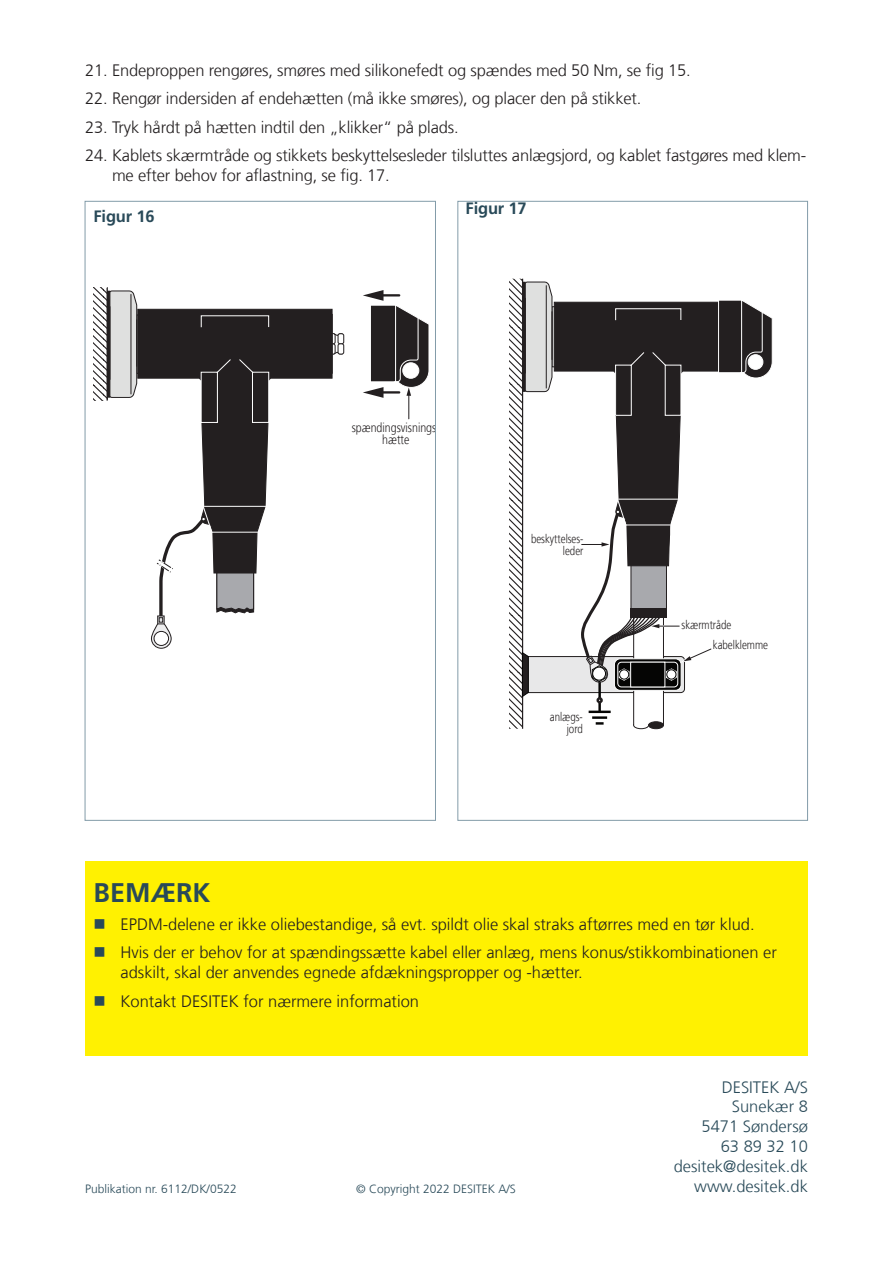
<style>
.page{position:relative;width:893px;height:1263px;background:#fff}
.page>*{position:absolute;margin:0;border:0;box-sizing:border-box;transform-origin:0 0}
.Headline_65_18pt_Ant{font:700 27px "Frutiger LT Com";color:#294a59}
.t1{font:300 16.5px/19.8px "Frutiger LT Com";letter-spacing:-.01em;color:#231f20}
.Adresse{font:300 16.5px "Frutiger LT Com";color:#294a59}
.Figur{font:700 16.5px "Frutiger LT Com";letter-spacing:-.01em;color:#294a59}
.t2{font:300 12.9px/12.9px "Frutiger LT Com";color:#231f20;text-align:center;scale:.83 1}
.t3{font:300 12.15px/12.1px "Frutiger LT Com";color:#231f20;text-align:right;scale:.8 1}
.Footer_bagside{font:300 12px "Frutiger LT Com";color:#294a59}
</style>
<div class="page">
<div style="left:85px;top:861px;width:723px;height:194px;background:#fff101"></div>
<hr style="left:106px;top:291px;width:4px;height:107px;background:#231f20">
<svg style="left:94px;top:288px;width:13px;height:113px"></svg>
<hr style="left:107px;top:288px;width:1px;height:113px;background:#231f20">
<div style="left:338px;top:333px;width:6px;height:11px;border:1px solid #231f20;border-radius:2px"></div>
<div style="left:338px;top:343px;width:6px;height:11px;border:1px solid #231f20;border-radius:2px"></div>
<svg style="left:201px;top:309px;width:132px;height:265px"></svg>
<div style="left:201px;top:372px;width:16px;height:50px;background:#231f20"></div>
<div style="left:201px;top:372px;width:17px;height:51px;border:1px solid #fff"></div>
<div style="left:252px;top:372px;width:17px;height:50px;background:#231f20"></div>
<div style="left:252px;top:372px;width:17px;height:51px;border:1px solid #fff"></div>
<hr style="left:204px;top:506px;width:62px;height:1px;background:#fff">
<hr style="left:211px;top:532px;width:47px;height:1px;background:#fff">
<svg style="left:109px;top:290px;width:122px;height:108px"></svg>
<svg style="left:239px;top:314px;width:104px;height:60px;background:#383536"></svg>
<svg style="left:151px;top:505px;width:103px;height:144px"></svg>
<svg style="left:363px;top:290px;width:66px;height:129px"></svg>
<div style="left:521px;top:282px;width:5px;height:110px;background:#231f20"></div>
<svg style="left:509px;top:279px;width:13px;height:450px"></svg>
<hr style="left:522px;top:279px;width:1px;height:450px;background:#231f20">
<div style="left:523px;top:656px;width:161px;height:36px;background:#e8e8e9;border-radius:4px"></div>
<div style="left:523px;top:656px;width:162px;height:37px;border:1px solid #211e1e;border-radius:4px"></div>
<svg style="left:522px;top:651px;width:7px;height:47px"></svg>
<svg style="left:615px;top:302px;width:103px;height:140px"></svg>
<div style="left:616px;top:365px;width:15px;height:50px;background:#231f20"></div>
<div style="left:615px;top:365px;width:17px;height:51px;border:1px solid #fff"></div>
<div style="left:665px;top:365px;width:16px;height:50px;background:#231f20"></div>
<div style="left:615px;top:308px;width:66px;height:12px;border:1px solid #fff"></div>
<svg style="left:524px;top:282px;width:120px;height:110px"></svg>
<svg style="left:652px;top:352px;width:14px;height:14px"></svg>
<svg style="left:579px;top:442px;width:133px;height:288px"></svg>
<svg style="left:718px;top:300px;width:55px;height:78px"></svg>
<div style="left:630px;top:608px;width:37px;height:10px;background:#231f20"></div>
<p class="t1" style="left:85px;top:61px;width:607px">21. Endeproppen rengøres, smøres med silikonefedt og spændes med 50 Nm, se fig 15.</p>
<p class="t1" style="left:85px;top:89px;width:558px">22. Rengør indersiden af endehætten (må ikke smøres), og placer den på stikket.</p>
<p class="t1" style="left:85px;top:117px;width:375px">23. Tryk hårdt på hætten indtil den „klikker“ på plads.</p>
<p class="t1" style="left:112px;top:146px;width:696px;text-indent:-27px">24. Kablets skærmtråde og stikkets beskyttelsesleder tilsluttes anlægsjord, og kablet fastgøres med klem&shy;me efter behov for aflastning, se fig. 17.</p>
<p class="Figur" style="left:94px;top:206px;width:63px">Figur 16</p>
<p class="Figur" style="left:466px;top:199px;width:63px">Figur 17</p>
<p class="t2" style="left:352px;top:421px;width:108px">spændingsvisnings&shy;hætte</p>
<p class="t3" style="left:531px;top:533px;width:67px">beskyttelses&shy;leder</p>
<p class="t3" style="left:550px;top:711px;width:43px">anlægs&shy;jord</p>
<p class="t3" style="left:682px;top:618px;width:64px">skærmtråde</p>
<p class="t3" style="left:713px;top:639px;width:71px">kabelklemme</p>
<p class="Headline_65_18pt_Ant" style="left:94px;top:877px;width:119px">BEMÆRK</p>
<p class="t1" style="left:121px;top:915px;width:636px">EPDM-delene er ikke oliebestandige, så evt. spildt olie skal straks aftørres med en tør klud.</p>
<p class="t1" style="left:121px;top:943px;width:658px">Hvis der er behov for at spændingssætte kabel eller anlæg, mens konus/stikkombinationen er adskilt, skal der anvendes egnede afdækningspropper og -hætter.</p>
<p class="t1" style="left:121px;top:991px;width:300px">Kontakt DESITEK for nærmere information</p>
<p class="Footer_bagside" style="left:85px;top:1182px;width:153px">Publikation nr. 6112/DK/0522</p>
<p class="Footer_bagside" style="left:356px;top:1182px;width:161px">© Copyright 2022 DESITEK A/S</p>
<p class="Adresse" style="left:722px;top:1077px;width:88px">DESITEK A/S</p>
<p class="Adresse" style="left:732px;top:1097px;width:78px">Sunekær 8</p>
<p class="Adresse" style="left:701px;top:1117px;width:108px">5471 Søndersø</p>
<p class="Adresse" style="left:721px;top:1136px;width:89px">63 89 32 10</p>
<p class="Adresse" style="left:674px;top:1156px;width:136px">desitek@desitek.dk</p>
<p class="Adresse" style="left:694px;top:1176px;width:115px">www.desitek.dk</p>
</div>
